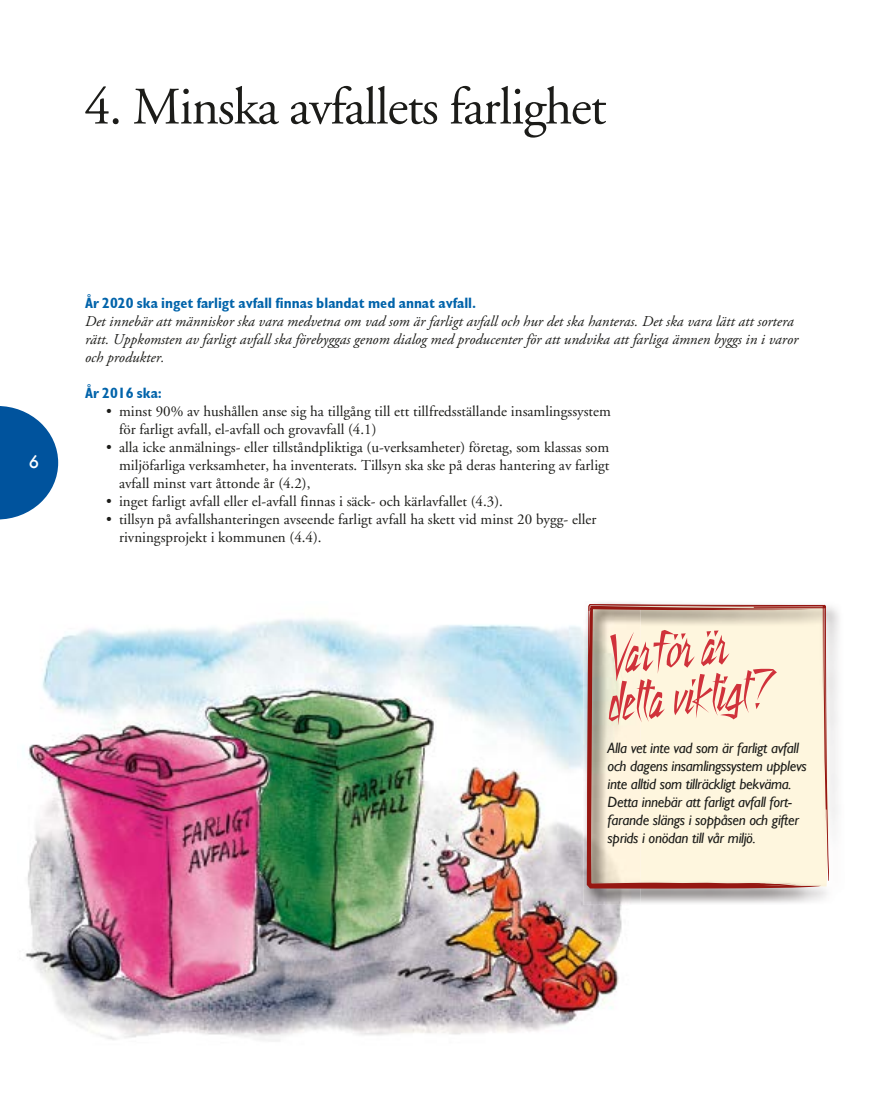
<style>
.page{position:relative;width:893px;height:1106px;background:#fff}
.page>*{position:absolute;margin:0;border:0;box-sizing:border-box;transform-origin:0 0}
.t1{font:53.25px/48px "Still Time";color:#d0323b}
.t2{font:52.5px "Adobe Garamond";letter-spacing:-.025em;color:#1c1c19}
.t3{font:500 16.8px "Futura";color:#fff}
.t4{font:15px/18px "Adobe Garamond";color:#1c1c19}
.t5{font:italic 15px/18px "Adobe Garamond Pro";color:#1c1c19}
.t6{font:italic 15px/18px "Gill Sans";letter-spacing:-.02em;color:#1c1c19}
.t7{font:700 condensed 15px "Gill Sans";color:#0063aa}
</style>
<div class="page">
<svg style="left:0;top:406px;width:58px;height:113px"></svg>
<img style="left:25px;top:618px;width:597px;height:423px">
<img style="left:641px;top:606px;width:198px;height:297px">
<img style="left:583px;top:602px;width:58px;height:302px">
<svg style="left:587px;top:604px;width:240px;height:284px;background:#b86a60"></svg>
<svg style="left:746px;top:887px;width:23px;height:1px"></svg>
<svg style="left:588px;top:604px;width:241px;height:277px;background:#f3e7d1"></svg>
<h2 class="t2" style="left:84px;top:79px;width:524px">4. Minska avfallets farlighet</h2>
<p class="t3" style="left:29px;top:450px;width:12px">6</p>
<p class="t7" style="left:85px;top:294px;width:393px">År 2020 ska inget farligt avfall finnas blandat med annat avfall.</p>
<p class="t5" style="left:85px;top:313px;width:715px">Det innebär att människor ska vara medvetna om vad som är farligt avfall och hur det ska hanteras. Det ska vara lätt att sortera rätt. Uppkomsten av farligt avfall ska förebyggas genom dialog med producenter för att undvika att farliga ämnen byggs in i varor och produkter.</p>
<p class="t7" style="left:85px;top:384px;width:78px">År 2016 ska:</p>
<p class="t4" style="left:119px;top:403px;width:493px;text-indent:-13px">• minst 90% av hushållen anse sig ha tillgång till ett tillfredsställande insamlingssystem för farligt avfall, el-avfall och grovavfall (4.1)</p>
<p class="t4" style="left:119px;top:439px;width:492px;text-align:justify;text-indent:-13px">• alla icke anmälnings- eller tillståndpliktiga (u-verksamheter) företag, som klassas som miljöfarliga verksamheter, ha inventerats. Tillsyn ska ske på deras hantering av farligt avfall minst vart åttonde år (4.2),</p>
<p class="t4" style="left:106px;top:493px;width:398px">• inget farligt avfall eller el-avfall finnas i säck- och kärlavfallet (4.3).</p>
<p class="t4" style="left:119px;top:511px;width:479px;text-indent:-13px">• tillsyn på avfallshanteringen avseende farligt avfall ha skett vid minst 20 bygg- eller rivningsprojekt i kommunen (4.4).</p>
<h1 class="t1" style="left:601px;top:632px;width:163px;rotate:-5deg">Varför är detta viktigt?</h1>
<p class="t6" style="left:608px;top:739px;width:201px">Alla vet inte vad som är farligt avfall och dagens insamlingssystem upplevs inte alltid som tillräckligt bekväma.<br>Detta innebär att farligt avfall fort&shy;farande slängs i soppåsen och gifter sprids i onödan till vår miljö.</p>
</div>
